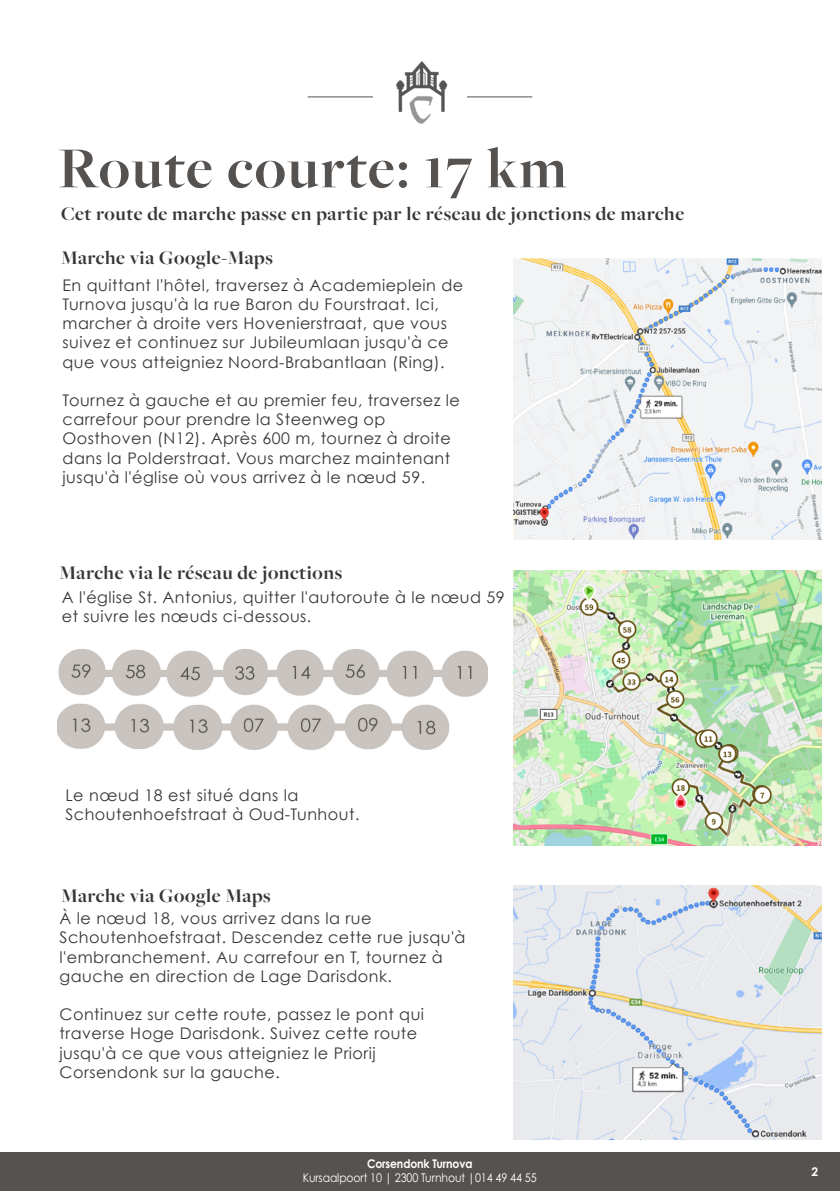
<style>
.page{position:relative;width:840px;height:1191px;background:#fff}
.page>*{position:absolute;margin:0;border:0;box-sizing:border-box;transform-origin:0 0}
.t1{font:700 60px "Freight Big Pro";letter-spacing:.03em;color:#555250}
.t2{font:700 20px "Freight Big Pro";letter-spacing:.03em;color:#383635}
.t3{font:16px/19.2px "Century Gothic";letter-spacing:.03em;color:#383635}
.t4{font:12px "Century Gothic Pro";letter-spacing:-.01em;color:#fff;scale:.9 1}
.t5{font:700 12px "Century Gothic Pro";letter-spacing:-.01em;color:#fff;scale:.9 1}
.t6{font:700 12px "Century Gothic Pro";letter-spacing:-.01em;color:#fff}
</style>
<div class="page">
<div style="left:0;top:1152px;width:839px;height:39px;background:#555250"></div>
<img style="left:396px;top:61px;width:52px;height:63px">
<hr style="left:307px;top:96px;width:65px;height:1px;background:#555250">
<hr style="left:467px;top:96px;width:65px;height:1px;background:#555250">
<img style="left:58px;top:649px;width:429px;height:48px">
<img style="left:513px;top:259px;width:308px;height:280px">
<img style="left:513px;top:570px;width:308px;height:275px">
<img style="left:513px;top:885px;width:308px;height:254px">
<img style="left:57px;top:703px;width:393px;height:47px">
<h1 class="t1" style="left:58px;top:129px;width:509px">Route courte: 17 km</h1>
<p class="t2" style="left:61px;top:201px;width:624px">Cet route de marche passe en partie par le réseau de jonctions de marche</p>
<p class="t2" style="left:61px;top:244px;width:213px">Marche via Google-Maps</p>
<p class="t3" style="left:63px;top:275px;width:402px">En quittant l'hôtel, traversez à Academieplein de Turnova jusqu'à la rue Baron du Fourstraat. Ici, marcher à droite vers Hovenierstraat, que vous suivez et continuez sur Jubileumlaan jusqu'à ce que vous atteigniez Noord-Brabantlaan (Ring).</p>
<p class="t3" style="left:63px;top:390px;width:399px">Tournez à gauche et au premier feu, traversez le carrefour pour prendre la Steenweg op Oosthoven (N12). Après 600 m, tournez à droite dans la Polderstraat. Vous marchez maintenant jusqu'à l'église où vous arrivez à le nœud 59.</p>
<p class="t2" style="left:60px;top:560px;width:284px">Marche via le réseau de jonctions</p>
<p class="t3" style="left:62px;top:587px;width:444px">A l'église St. Antonius, quitter l'autoroute à le nœud 59 et suivre les nœuds ci-dessous.</p>
<p class="t3" style="left:65px;top:785px;width:295px">Le nœud 18 est situé dans la<br>Schoutenhoefstraat à Oud-Tunhout.</p>
<p class="t2" style="left:61px;top:882px;width:211px">Marche via Google Maps</p>
<p class="t3" style="left:60px;top:908px;width:407px">À le nœud 18, vous arrivez dans la rue Schoutenhoefstraat. Descendez cette rue jusqu'à l'embranchement. Au carrefour en T, tournez à gauche en direction de Lage Darisdonk.</p>
<p class="t3" style="left:60px;top:1004px;width:366px">Continuez sur cette route, passez le pont qui traverse Hoge Darisdonk. Suivez cette route jusqu'à ce que vous atteigniez le Priorij Corsendonk sur la gauche.</p>
<p class="t5" style="left:367px;top:1156px;width:119px">Corsendonk Turnova</p>
<p class="t4" style="left:302px;top:1170px;width:261px">Kursaalpoort 10 | 2300 Turnhout |014 49 44 55</p>
<p class="t6" style="left:811px;top:1163px;width:8px">2</p>
</div>
